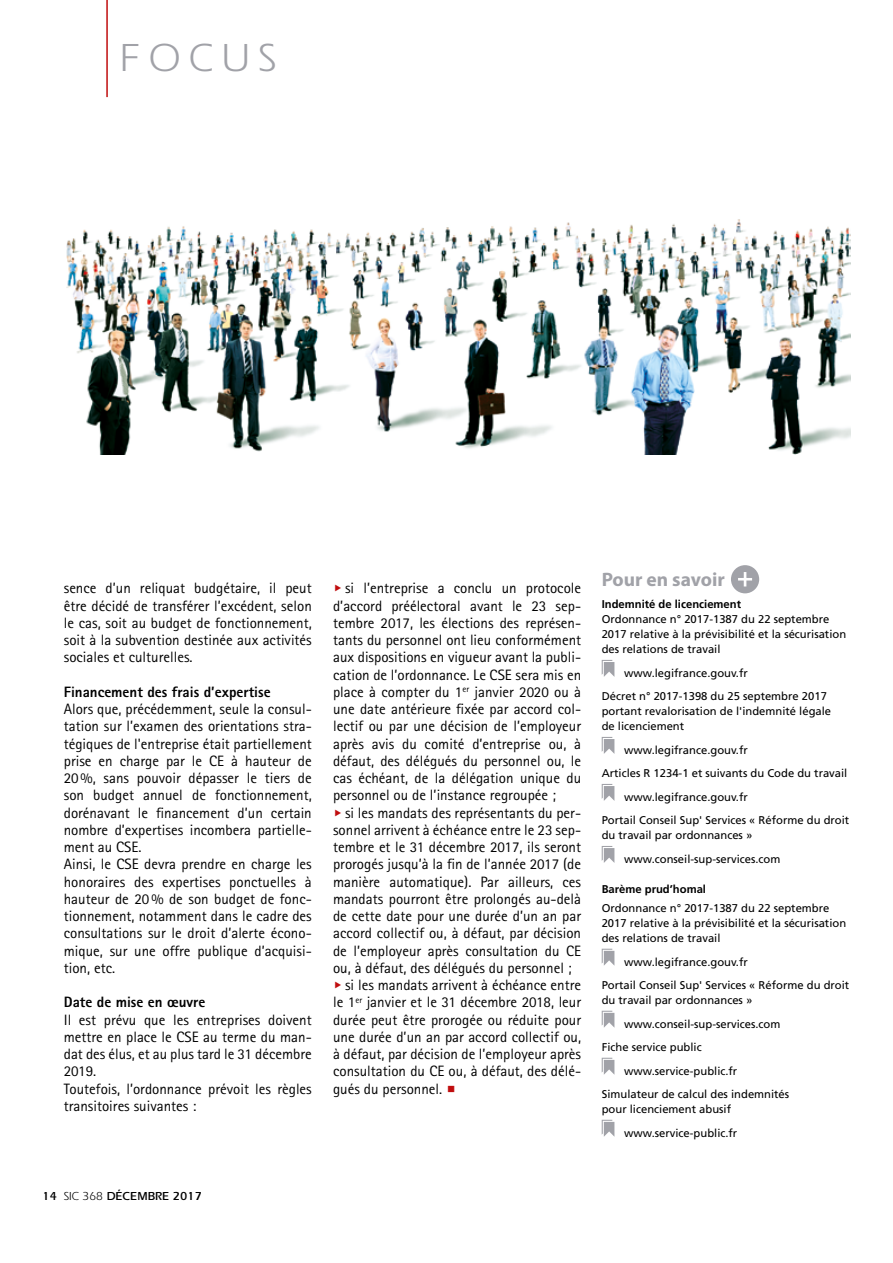
<style>
.page{position:relative;width:893px;height:1263px;background:#fff}
.page>*{position:absolute;margin:0;border:0;box-sizing:border-box;transform-origin:0 0}
.t1{font:40.5px "Aquiline";letter-spacing:.2em;color:#a1a2a8}
.t2{font:700 19.5px "Myriad Pro";color:#a1a2a8}
.t3{font:15px/17.2px "Rotis Sans Serif";color:#000;text-align:justify}
.t4{font:800 15px "Rotis Sans Serif";color:#000}
.t5{font:700 12px "Aquiline";color:#000}
.t6{font:11.25px/15px "Frutiger";color:#000}
.t7{font:700 11.25px "Frutiger";color:#000}
.s1{font-weight:400}
.s2{color:#c00d0e}
</style>
<div class="page">
<hr style="left:106px;top:0;width:2px;height:97px;background:#c00d0e">
<svg style="left:731px;top:565px;width:28px;height:28px"></svg>
<svg style="left:602px;top:660px;width:12px;height:17px"></svg>
<svg style="left:602px;top:737px;width:12px;height:17px"></svg>
<svg style="left:602px;top:784px;width:12px;height:17px"></svg>
<svg style="left:602px;top:846px;width:12px;height:17px"></svg>
<svg style="left:602px;top:949px;width:12px;height:17px"></svg>
<svg style="left:602px;top:1011px;width:12px;height:17px"></svg>
<svg style="left:602px;top:1058px;width:12px;height:17px"></svg>
<svg style="left:602px;top:1120px;width:12px;height:17px"></svg>
<img style="left:66px;top:219px;width:785px;height:235px">
<h1 class="t1" style="left:120px;top:35px;width:158px">FOCUS</h1>
<p class="t3" style="left:64px;top:580px;width:250px">sence d’un reliquat budgétaire, il peut être décidé de transférer l’excédent, selon le cas, soit au budget de fonctionnement, soit à la subvention destinée aux activités sociales et culturelles.</p>
<p class="t4" style="left:64px;top:682px;width:208px">Financement des frais d’expertise</p>
<p class="t3" style="left:64px;top:700px;width:250px;text-align:left">Alors que, précédemment, seule la consul&shy;tation sur l’examen des orientations stra&shy;tégiques de l'entreprise était partiellement prise en charge par le CE à hauteur de 20%, sans pouvoir dépasser le tiers de son budget annuel de fonctionnement, dorénavant le financement d’un certain nombre d’expertises incombera partielle&shy;ment au CSE.<br>Ainsi, le CSE devra prendre en charge les honoraires des expertises ponctuelles à hauteur de 20% de son budget de fonc&shy;tionnement, notamment dans le cadre des consultations sur le droit d’alerte écono&shy;mique, sur une offre publique d’acquisi&shy;tion, etc.</p>
<p class="t4" style="left:64px;top:993px;width:143px">Date de mise en œuvre</p>
<p class="t3" style="left:64px;top:1011px;width:250px;text-align:left">Il est prévu que les entreprises doivent mettre en place le CSE au terme du man&shy;dat des élus, et au plus tard le 31 décembre<br>2019.<br>Toutefois, l’ordonnance prévoit les règles transitoires suivantes :</p>
<p class="t5" style="left:43px;top:1189px;width:161px">14 <span class="s1">SIC 368</span> DÉCEMBRE 2017</p>
<p class="t3" style="left:333px;top:580px;width:250px"><span class="s2">◆</span>si l’entreprise a conclu un protocole d’accord préélectoral avant le 23 sep&shy;tembre 2017, les élections des représen&shy;tants du personnel ont lieu conformément aux dispositions en vigueur avant la publi&shy;cation de l’ordonnance. Le CSE sera mis en place à compter du 1<sup>er</sup> janvier 2020 ou à une date antérieure fixée par accord col&shy;lectif ou par une décision de l’employeur après avis du comité d’entreprise ou, à défaut, des délégués du personnel ou, le cas échéant, de la délégation unique du personnel ou de l’instance regroupée ;</p>
<p class="t3" style="left:333px;top:804px;width:250px"><span class="s2">◆</span>si les mandats des représentants du per&shy;sonnel arrivent à échéance entre le 23 sep&shy;tembre et le 31 décembre 2017, ils seront prorogés jusqu’à la fin de l’année 2017 (de manière automatique). Par ailleurs, ces mandats pourront être prolongés au-delà de cette date pour une durée d’un an par accord collectif ou, à défaut, par décision de l’employeur après consultation du CE ou, à défaut, des délégués du personnel ;</p>
<p class="t3" style="left:333px;top:976px;width:250px"><span class="s2">◆</span>si les mandats arrivent à échéance entre le 1<sup>er</sup> janvier et le 31 décembre 2018, leur durée peut être prorogée ou réduite pour une durée d’un an par accord collectif ou, à défaut, par décision de l’employeur après consultation du CE ou, à défaut, des délé&shy;gués du personnel.</p>
<h2 class="t2" style="left:602px;top:567px;width:125px">Pour en savoir</h2>
<p class="t7" style="left:602px;top:598px;width:141px">Indemnité de licenciement</p>
<p class="t6" style="left:602px;top:612px;width:246px">Ordonnance n° 2017-1387 du 22 septembre<br>2017 relative à la prévisibilité et la sécurisation des relations de travail</p>
<p class="t6" style="left:602px;top:661px;width:227px;line-height:23.5px;text-indent:22px">www.legifrance.gouv.fr<br>Décret n° 2017-1398 du 25 septembre 2017</p>
<p class="t6" style="left:602px;top:704px;width:231px">portant revalorisation de l'indemnité légale de licenciement</p>
<p class="t6" style="left:624px;top:742px;width:125px">www.legifrance.gouv.fr</p>
<p class="t6" style="left:602px;top:766px;width:247px">Articles R 1234-1 et suivants du Code du travail</p>
<p class="t6" style="left:624px;top:789px;width:125px">www.legifrance.gouv.fr</p>
<p class="t6" style="left:602px;top:813px;width:249px">Portail Conseil Sup' Services « Réforme du droit</p>
<p class="t6" style="left:624px;top:824px;width:158px;line-height:23.5px;text-indent:-22px">du travail par ordonnances » www.conseil-sup-services.com</p>
<p class="t7" style="left:602px;top:882px;width:106px">Barème prud’homal</p>
<p class="t6" style="left:602px;top:901px;width:246px">Ordonnance n° 2017-1387 du 22 septembre<br>2017 relative à la prévisibilité et la sécurisation des relations de travail</p>
<p class="t6" style="left:602px;top:950px;width:249px;line-height:23.5px;text-indent:22px">www.legifrance.gouv.fr<br>Portail Conseil Sup' Services « Réforme du droit</p>
<p class="t6" style="left:602px;top:993px;width:152px">du travail par ordonnances »</p>
<p class="t6" style="left:624px;top:1016px;width:158px">www.conseil-sup-services.com</p>
<p class="t6" style="left:602px;top:1040px;width:102px">Fiche service public</p>
<p class="t6" style="left:624px;top:1063px;width:115px">www.service-public.fr</p>
<p class="t6" style="left:602px;top:1087px;width:189px">Simulateur de calcul des indemnités</p>
<p class="t6" style="left:624px;top:1097px;width:115px;line-height:23.5px;text-indent:-22px">pour licenciement abusif www.service-public.fr</p>
</div>
